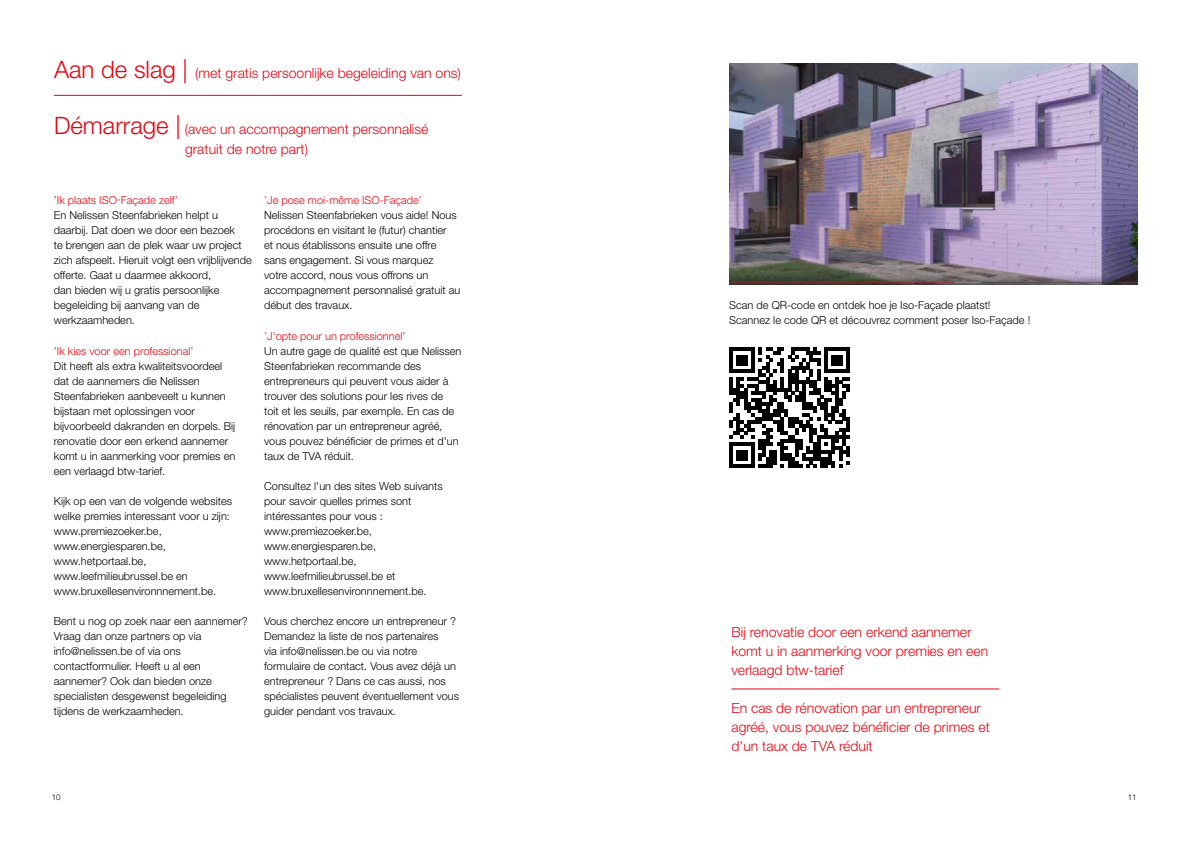
<style>
.page{position:relative;width:1191px;height:842px;background:#fff}
.page>*{position:absolute;margin:0;border:0;box-sizing:border-box;transform-origin:0 0}
.t1{font:300 14px/19px "Helvetica Neue LT Pro";color:#e30613}
.t2{font:300 11px/15px "Helvetica Neue LT Pro";color:#000}
.t3{font:300 11px "Helvetica Neue LT Pro";color:#e30613}
.t4{font:300 8px "Helvetica Neue LT Pro";color:#000}
.s1{font-size:24px}
</style>
<div class="page">
<hr style="left:731px;top:689px;width:268px;height:1px;background:#e30613">
<img style="left:729px;top:63px;width:408px;height:221px">
<svg style="left:729px;top:347px;width:121px;height:121px"></svg>
<hr style="left:54px;top:95px;width:408px;height:1px;background:#e30613">
<p class="t1" style="left:54px;top:63px;width:408px"><span class="s1">Aan de slag |</span> (met gratis persoonlijke begeleiding van ons)</p>
<p class="t1" style="left:185px;top:119px;width:245px;line-height:20px;text-indent:-131px"><span class="s1">Démarrage |</span> (avec un accompagnement personnalisé gratuit de notre part)</p>
<p class="t3" style="left:54px;top:194px;width:126px">’Ik plaats ISO-Façade zelf’</p>
<p class="t2" style="left:54px;top:208px;width:199px">En Nelissen Steenfabrieken helpt u daarbij. Dat doen we door een bezoek<br>te brengen aan de plek waar uw project zich afspeelt. Hieruit volgt een vrijblijvende offerte. Gaat u daarmee akkoord,<br>dan bieden wij u gratis persoonlijke begeleiding bij aanvang van de werkzaamheden.</p>
<p class="t3" style="left:54px;top:345px;width:141px">’Ik kies voor een professional’</p>
<p class="t2" style="left:54px;top:359px;width:183px">Dit heeft als extra kwaliteitsvoordeel dat de aannemers die Nelissen Steenfabrieken aanbeveelt u kunnen bijstaan met oplossingen voor bijvoorbeeld dakranden en dorpels. Bij renovatie door een erkend aannemer komt u in aanmerking voor premies en een verlaagd btw-tarief.</p>
<p class="t2" style="left:54px;top:494px;width:180px">Kijk op een van de volgende websites welke premies interessant voor u zijn: www.premiezoeker.be, www.energiesparen.be, www.hetportaal.be, www.leefmilieubrussel.be en www.bruxellesenvironnnement.be.</p>
<p class="t2" style="left:54px;top:614px;width:195px">Bent u nog op zoek naar een aannemer?<br>Vraag dan onze partners op via info@nelissen.be of via ons contactformulier. Heeft u al een aannemer? Ook dan bieden onze specialisten desgewenst begeleiding tijdens de werkzaamheden.</p>
<p class="t3" style="left:264px;top:194px;width:159px">’Je pose moi-même ISO-Façade’</p>
<p class="t2" style="left:264px;top:208px;width:198px">Nelissen Steenfabrieken vous aide! Nous procédons en visitant le (futur) chantier<br>et nous établissons ensuite une offre sans engagement. Si vous marquez<br>votre accord, nous vous offrons un accompagnement personnalisé gratuit au début des travaux.</p>
<p class="t3" style="left:264px;top:330px;width:143px">’J'opte pour un professionnel’</p>
<p class="t2" style="left:264px;top:344px;width:199px">Un autre gage de qualité est que Nelissen Steenfabrieken recommande des entrepreneurs qui peuvent vous aider à trouver des solutions pour les rives de<br>toit et les seuils, par exemple. En cas de rénovation par un entrepreneur agréé, vous pouvez bénéficier de primes et d'un taux de TVA réduit.</p>
<p class="t2" style="left:264px;top:479px;width:180px">Consultez l'un des sites Web suivants pour savoir quelles primes sont intéressantes pour vous : www.premiezoeker.be, www.energiesparen.be, www.hetportaal.be, www.leefmilieubrussel.be et www.bruxellesenvironnnement.be.</p>
<p class="t2" style="left:264px;top:614px;width:196px">Vous cherchez encore un entrepreneur ?<br>Demandez la liste de nos partenaires<br>via info@nelissen.be ou via notre formulaire de contact. Vous avez déjà un entrepreneur ? Dans ce cas aussi, nos spécialistes peuvent éventuellement vous guider pendant vos travaux.</p>
<p class="t1" style="left:731px;top:622px;width:258px">Bij renovatie door een erkend aannemer komt u in aanmerking voor premies en een verlaagd btw-tarief</p>
<p class="t2" style="left:729px;top:298px;width:302px">Scan de QR-code en ontdek hoe je Iso-Façade plaatst!<br>Scannez le code QR et découvrez comment poser Iso-Façade !</p>
<p class="t1" style="left:731px;top:698px;width:260px">En cas de rénovation par un entrepreneur agréé, vous pouvez bénéficier de primes et d'un taux de TVA réduit</p>
<p class="t4" style="left:52px;top:792px;width:10px">10</p>
<p class="t4" style="left:1127px;top:792px;width:10px">11</p>
</div>
